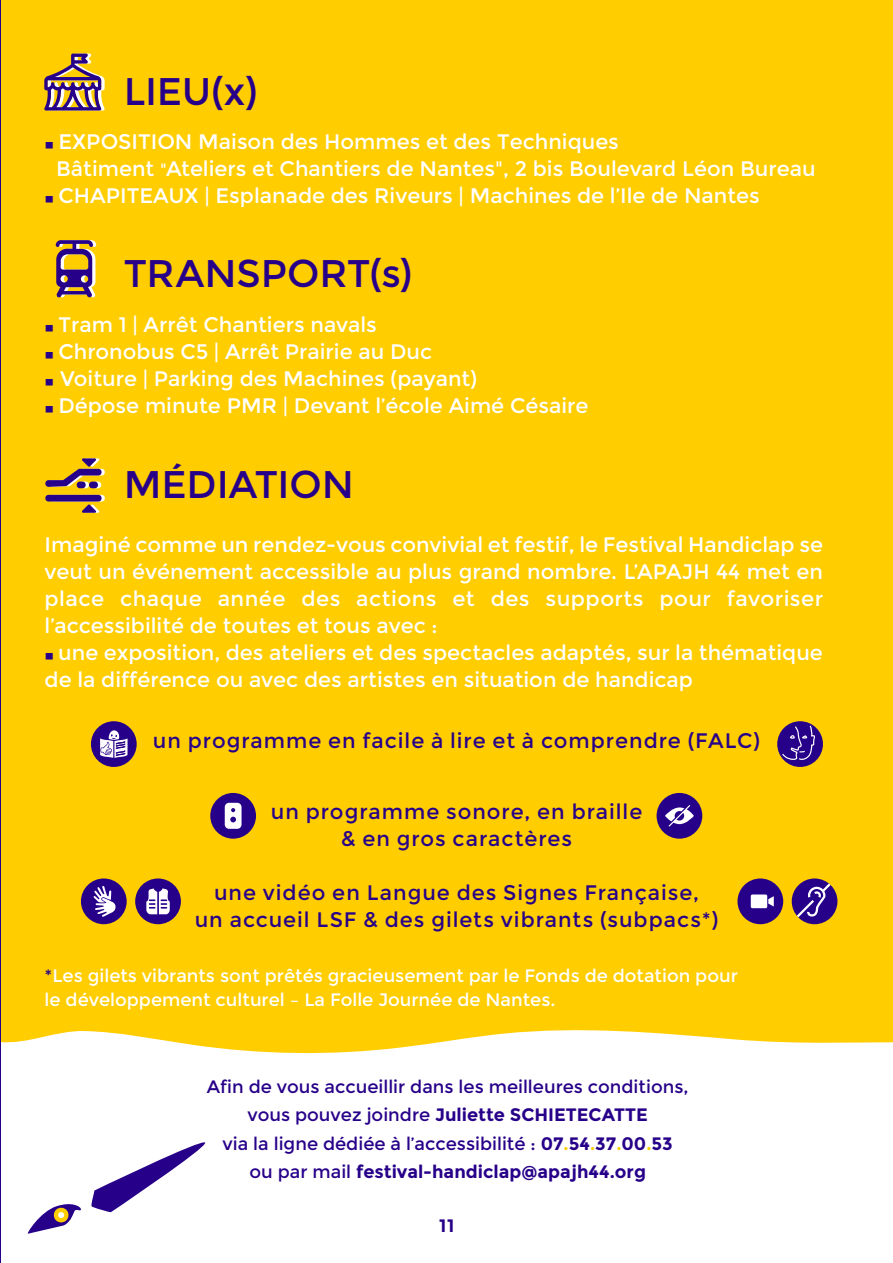
<style>
.page{position:relative;width:893px;height:1263px;background:#fff}
.page>*{position:absolute;margin:0;border:0;box-sizing:border-box;transform-origin:0 0}
.t1{font:38.4px "Montserrat";letter-spacing:-.005em;color:#270089}
.t2{font:21px/27px "Montserrat";color:#fff}
.t3{font:21px/27px "Montserrat";letter-spacing:.045em;color:#270089;text-align:center}
.t4{font:18px/28.2px "Montserrat";color:#270089;text-align:center}
.t5{font:18px/24px "Montserrat";color:#fff}
.t6{font:700 18px "Montserrat";color:#270089}
.s1{font-size:15px;color:#270089}
.s2{font-size:18px}
.s3{color:#270089}
.s4{font-weight:700}
.s5{font-weight:700;color:#facd00}
</style>
<div class="page">
<div style="left:1px;top:0;width:892px;height:1054px;background:#ffcd00"></div>
<hr style="left:0;top:0;width:1px;height:1263px;background:#270089">
<svg style="left:44px;top:54px;width:61px;height:57px;background:#ac8761"></svg>
<svg style="left:56px;top:240px;width:40px;height:57px;background:#8e696d"></svg>
<svg style="left:91px;top:1142px;width:115px;height:70px"></svg>
<svg style="left:27px;top:1204px;width:54px;height:30px"></svg>
<svg style="left:44px;top:495px;width:62px;height:18px"></svg>
<svg style="left:44px;top:458px;width:62px;height:30px;background:#be933c"></svg>
<div style="left:135px;top:878px;width:46px;height:46px;background:#270089;border-radius:50%"></div>
<svg style="left:146px;top:888px;width:24px;height:26px"></svg>
<div style="left:81px;top:878px;width:46px;height:46px;background:#270089;border-radius:50%"></div>
<svg style="left:93px;top:886px;width:23px;height:31px"></svg>
<div style="left:737px;top:878px;width:46px;height:46px;background:#270089;border-radius:50%"></div>
<div style="left:751px;top:894px;width:16px;height:14px;background:#fff;border-radius:2px"></div>
<svg style="left:768px;top:896px;width:6px;height:10px"></svg>
<div style="left:792px;top:878px;width:45px;height:46px;background:#270089;border-radius:50%"></div>
<svg style="left:792px;top:879px;width:43px;height:43px"></svg>
<div style="left:210px;top:793px;width:46px;height:46px;background:#270089;border-radius:50%"></div>
<div style="left:225px;top:803px;width:17px;height:26px;background:#fff;border-radius:4px"></div>
<svg style="left:230px;top:808px;width:6px;height:14px"></svg>
<div style="left:657px;top:793px;width:45px;height:46px;background:#270089;border-radius:50%"></div>
<svg style="left:665px;top:805px;width:29px;height:21px"></svg>
<div style="left:777px;top:721px;width:46px;height:46px;background:#270089;border-radius:50%"></div>
<svg style="left:781px;top:724px;width:35px;height:36px"></svg>
<div style="left:91px;top:721px;width:46px;height:46px;background:#270089;border-radius:50%"></div>
<svg style="left:100px;top:730px;width:28px;height:28px"></svg>
<h1 class="t1" style="left:124px;top:69px;width:136px">LIEU(x)</h1>
<p class="t2" style="left:45px;top:129px;width:576px"><span class="s1">◊</span> EXPOSITION Maison des Hommes et des Techniques</p>
<p class="t2" style="left:56px;top:156px;width:761px">Bâtiment <span class="s2">"</span>Ateliers et Chantiers de Nantes", 2 bis Boulevard Léon Bureau</p>
<p class="t2" style="left:45px;top:183px;width:717px"><span class="s1">◊</span> CHAPITEAUX | Esplanade des Riveurs | Machines de l’Ile de Nantes</p>
<h1 class="t1" style="left:124px;top:251px;width:290px">TRANSPORT(s)</h1>
<p class="t2" style="left:45px;top:311px;width:545px"><span class="s1">◊</span> Tram 1 | Arrêt Chantiers navals<br><span class="s1">◊</span> Chronobus C5 | Arrêt Prairie au Duc<br><span class="s1">◊</span> Voiture | Parking des Machines (payant)<br><span class="s1">◊</span> Dépose minute PMR | Devant l’école Aimé Césaire</p>
<h1 class="t1" style="left:124px;top:462px;width:232px">MÉDIATION</h1>
<p class="t2" style="left:45px;top:531px;width:780px">Imaginé comme un rendez-vous convivial et festif, le Festival Handiclap se veut un événement accessible au plus grand nombre. L’APAJH 44 met en place chaque année des actions et des supports pour favoriser l’accessibilité de toutes et tous avec :<br><span class="s1">◊</span> une exposition, des ateliers et des spectacles adaptés, sur la thématique de la différence ou avec des artistes en situation de handicap</p>
<p class="t3" style="left:153px;top:727px;width:609px">un programme en facile à lire et à comprendre (FALC)</p>
<p class="t3" style="left:271px;top:798px;width:373px">un programme sonore, en braille &amp; en gros caractères</p>
<p class="t3" style="left:195px;top:879px;width:525px">une vidéo en Langue des Signes Française,<br>un accueil LSF &amp; des gilets vibrants (subpacs*)</p>
<p class="t5" style="left:45px;top:964px;width:695px"><span class="s3">*</span>Les gilets vibrants sont prêtés gracieusement par le Fonds de dotation pour le développement฀culturel –฀La Folle Journée de Nantes.</p>
<p class="t4" style="left:207px;top:1073px;width:483px">Afin de vous accueillir dans les meilleures conditions, vous pouvez joindre <span class="s4">Juliette SCHIETECATTE<br></span>via la ligne dédiée à l’accessibilité :฀<span class="s4">07</span><span class="s5">.</span><span class="s4">54</span><span class="s5">.</span><span class="s4">37</span><span class="s5">.</span><span class="s4">00</span><span class="s5">.</span><span class="s4">53<br></span>ou par mail <span class="s4">festival-handiclap@apajh44.org</span></p>
<p class="t6" style="left:439px;top:1215px;width:17px">11</p>
</div>
